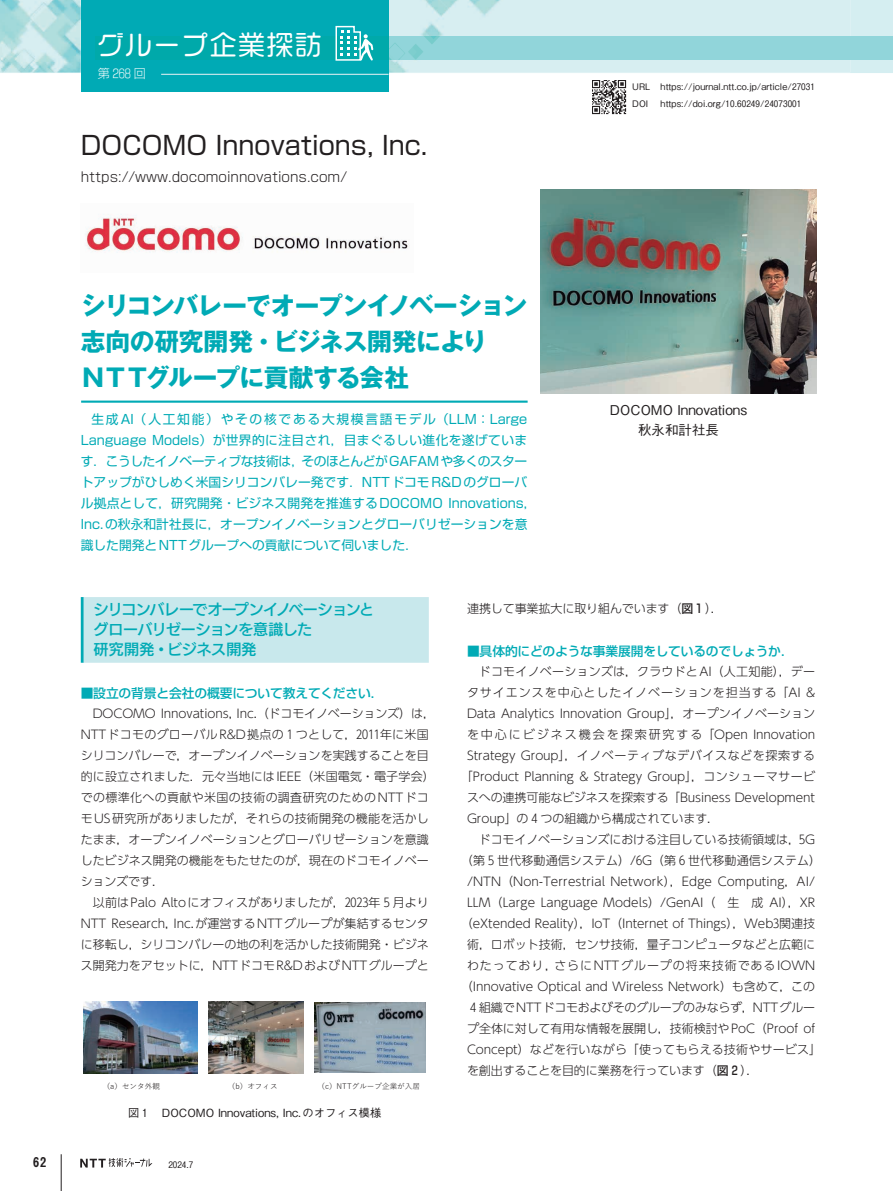
<style>
.page{position:relative;width:893px;height:1191px;background:#fff}
.page>*{position:absolute;margin:0;border:0;box-sizing:border-box;transform-origin:0 0}
.t1{font:27px "VDL Logo Maru Jr Regular";letter-spacing:.045em;color:#fff}
.t2{font:25.5px "Shin Go Pr 6";color:#231f20}
.t3{font:700 24.75px/36px "Gothic MB101 Pr 6";letter-spacing:-.035em;color:#00aab5}
.t4{font:15px/19.5px "New Rodin Pro DB";letter-spacing:-.035em;color:#00aab5}
.t5{font:300 13.5px "Shin Go Pr 6";color:#231f20}
.t6{font:500 13.5px/20.2px "Gothic BBB Pr 6";color:#231f20;text-align:center}
.t7{font:13.5px "Midashi Go Pro MB31";color:#231f20}
.t8{font:12.75px/21px "Shin Go Pr 6";color:#00aab5;text-align:justify}
.t9{font:500 12.75px "Shin Go Pr 6";letter-spacing:-.015em;color:#00aab5}
.t10{font:300 12px/21px "UD Shin Go Pr 6";color:#231f20}
.t11{font:300 12px "UD Shin Go Pr 6";letter-spacing:.045em;color:#231f20}
.t12{font:300 12px "UD Shin Go Pr 6";letter-spacing:.16em;color:#231f20}
.t13{font:300 12px "UD Shin Go Pr 6";letter-spacing:-.025em;color:#231f20}
.t14{font:300 12px "UD Shin Go Pr 6";letter-spacing:.02em;color:#231f20}
.t15{font:300 12px "UD Shin Go Pr 6";letter-spacing:.075em;color:#231f20}
.t16{font:300 12px "UD Shin Go Pr 6";letter-spacing:.08em;color:#231f20}
.t17{font:12px "New Rodin Pro L";color:#fff}
.t18{font:500 11.25px "Gothic BBB Pr 6";color:#231f20}
.t19{font:500 9px/16.5px "Gothic BBB Pro";letter-spacing:.01em;color:#231f20}
.t20{font:7.65px "Yu Gothic";color:#231f20}
.s1{font-family:"Shin Go Pr 6";font-weight:500}
</style>
<div class="page">
<svg style="left:80px;top:1158px;width:72px;height:9px"></svg>
<hr style="left:61px;top:1154px;width:1px;height:37px;background:#231f20">
<div style="left:850px;top:0;width:43px;height:73px;background:#d5eef1"></div>
<img style="left:0;top:0;width:850px;height:73px">
<div style="left:81px;top:0;width:308px;height:91px;background:#00aab5"></div>
<hr style="left:161px;top:74px;width:228px;height:1px;background:#bbe3e8">
<div style="left:850px;top:36px;width:43px;height:24px;background:#91d5da"></div>
<div style="left:389px;top:36px;width:461px;height:24px;background:#91d5da"></div>
<div style="left:95px;top:36px;width:294px;height:24px;background:#00a9aa"></div>
<svg style="left:335px;top:25px;width:38px;height:36px"></svg>
<div style="left:83px;top:597px;width:346px;height:66px;background:#c8e8ec"></div>
<hr style="left:81px;top:597px;width:3px;height:65px;background:#00aab5">
<img style="left:540px;top:189px;width:277px;height:204px">
<hr style="left:81px;top:400px;width:447px;height:3px;background:#00aab5">
<img style="left:85px;top:214px;width:325px;height:39px">
<img style="left:84px;top:1001px;width:113px;height:72px">
<img style="left:208px;top:1001px;width:95px;height:72px">
<img style="left:314px;top:1002px;width:111px;height:70px">
<img style="left:592px;top:80px;width:34px;height:34px">
<h1 class="t1" style="left:97px;top:27px;width:226px">グループ企業探訪</h1>
<p class="t17" style="left:98px;top:63px;width:49px">第 268 回</p>
<h2 class="t2" style="left:81px;top:124px;width:348px">DOCOMO Innovations, Inc.</h2>
<p class="t5" style="left:81px;top:166px;width:268px">https://www.docomoinnovations.com/</p>
<h3 class="t3" style="left:81px;top:287px;width:448px">シリコンバレーでオープンイノベーション志向の研究開発・ビジネス開発により<br>ＮＴＴグループに貢献する会社</h3>
<p class="t8" style="left:81px;top:408px;width:448px;text-indent:11px">生成AI（人工知能）やその核である大規模言語モデル（LLM：Large Language Models）が世界的に注目され，目まぐるしい進化を遂げています．こうしたイノベーティブな技術は，そのほとんどがGAFAMや多くのスタートアップがひしめく米国シリコンバレー発です．NTTドコモR&amp;Dのグローバル拠点として，研究開発・ビジネス開発を推進するDOCOMO Innovations, Inc.の秋永和計社長に，オープンイノベーションとグローバリゼーションを意識した開発とNTTグループへの貢献について伺いました．</p>
<p class="t19" style="left:632px;top:78px;width:184px">URL https://journal.ntt.co.jp/article/27031<br>DOI</p>
<p class="t19" style="left:661px;top:94px;width:142px">https://doi.org/10.60249/24073001</p>
<p class="t6" style="left:610px;top:399px;width:139px">DOCOMO Innovations秋永和計社長</p>
<p class="t4" style="left:94px;top:599px;width:282px">シリコンバレーでオープンイノベーションとグローバリゼーションを意識した<br>研究開発・ビジネス開発</p>
<p class="t9" style="left:81px;top:682px;width:304px">■ 設立の背景と会社の概要について教えてください．</p>
<p class="t10" style="left:81px;top:702px;width:356px;text-indent:12px">DOCOMO Innovations, Inc.（ドコモイノベーションズ）は，NTTドコモのグローバルR&amp;D拠点の 1 つとして，2011年に米国シリコンバレーで，オープンイノベーションを実践することを目的に設立されました．元々当地にはIEEE（米国電気・電子学会）での標準化への貢献や米国の技術の調査研究のためのNTTドコモUS研究所がありましたが，それらの技術開発の機能を活かしたまま，オープンイノベーションとグローバリゼーションを意識したビジネス開発の機能をもたせたのが，現在のドコモイノベーションズです．</p>
<p class="t10" style="left:81px;top:891px;width:350px;text-align:justify;text-indent:12px">以前はPalo Altoにオフィスがありましたが，2023年 5 月よりNTT Research, Inc.が運営するNTTグループが集結するセンタに移転し，シリコンバレーの地の利を活かした技術開発・ビジネス開発力をアセットに，NTTドコモR&amp;DおよびNTTグループと</p>
<p class="t20" style="left:103px;top:1078px;width:59px">（a）センタ外観</p>
<p class="t20" style="left:228px;top:1078px;width:51px">（b）オフィス</p>
<p class="t20" style="left:318px;top:1078px;width:104px">（c）NTTグループ企業が入居</p>
<p class="t18" style="left:128px;top:1103px;width:255px">図 1 　DOCOMO Innovations, Inc.のオフィス模様</p>
<p class="t7" style="left:33px;top:1151px;width:15px">62</p>
<p class="t19" style="left:168px;top:1154px;width:26px">2024.7</p>
<p class="t10" style="left:467px;top:597px;width:257px">連携して事業拡大に取り組んでいます（<span class="s1">図 1</span> ）．</p>
<p class="t9" style="left:467px;top:640px;width:328px">■具体的にどのような事業展開をしているのでしょうか．</p>
<p class="t14" style="left:479px;top:661px;width:338px">ドコモイノベーションズは，クラウドとAI（人工知能），デー</p>
<p class="t16" style="left:467px;top:682px;width:350px">タサイエンスを中心としたイノベーションを担当する「AI &amp;</p>
<p class="t10" style="left:467px;top:702px;width:350px">Data Analytics Innovation Group」，オープンイノベーション</p>
<p class="t12" style="left:467px;top:724px;width:350px">を中心にビジネス機会を探索研究する「Open Innovation</p>
<p class="t11" style="left:467px;top:745px;width:350px">Strategy Group」，イノベーティブなデバイスなどを探索する</p>
<p class="t10" style="left:461px;top:765px;width:356px">「Product Planning &amp; Strategy Group」，コンシューマサービ</p>
<p class="t10" style="left:467px;top:786px;width:350px">スへの連携可能なビジネスを探索する「Business Development</p>
<p class="t10" style="left:467px;top:807px;width:254px">Group」の 4 つの組織から構成されています．</p>
<p class="t10" style="left:479px;top:828px;width:338px">ドコモイノベーションズにおける注目している技術領域は，5G</p>
<p class="t10" style="left:461px;top:849px;width:362px">（第 5 世代移動通信システム）/6G（第 6 世代移動通信システム）</p>
<p class="t10" style="left:467px;top:870px;width:350px">/NTN（Non-Terrestrial Network），Edge Computing，AI/</p>
<p class="t10" style="left:467px;top:891px;width:350px">LLM（Large Language Models）/GenAI（ 生 成 AI），XR</p>
<p class="t10" style="left:461px;top:912px;width:356px">（eXtended Reality），IoT（Internet of Things），Web3関連技</p>
<p class="t10" style="left:467px;top:933px;width:350px">術，ロボット技術，センサ技術，量子コンピュータなどと広範に</p>
<p class="t15" style="left:467px;top:955px;width:350px">わたっており, さらにNTTグループの将来技術であるIOWN</p>
<p class="t10" style="left:461px;top:975px;width:356px">（Innovative Optical and Wireless Network）も含めて，この</p>
<p class="t13" style="left:470px;top:997px;width:347px">4 組織でNTTドコモおよびそのグループのみならず，NTTグルー</p>
<p class="t10" style="left:467px;top:1017px;width:350px">プ全体に対して有用な情報を展開し，技術検討やPoC（Proof of</p>
<p class="t10" style="left:467px;top:1038px;width:356px">Concept）などを行いながら「使ってもらえる技術やサービス」</p>
<p class="t10" style="left:467px;top:1059px;width:293px">を創出することを目的に業務を行っています（<span class="s1">図 2</span> ）．</p>
</div>
